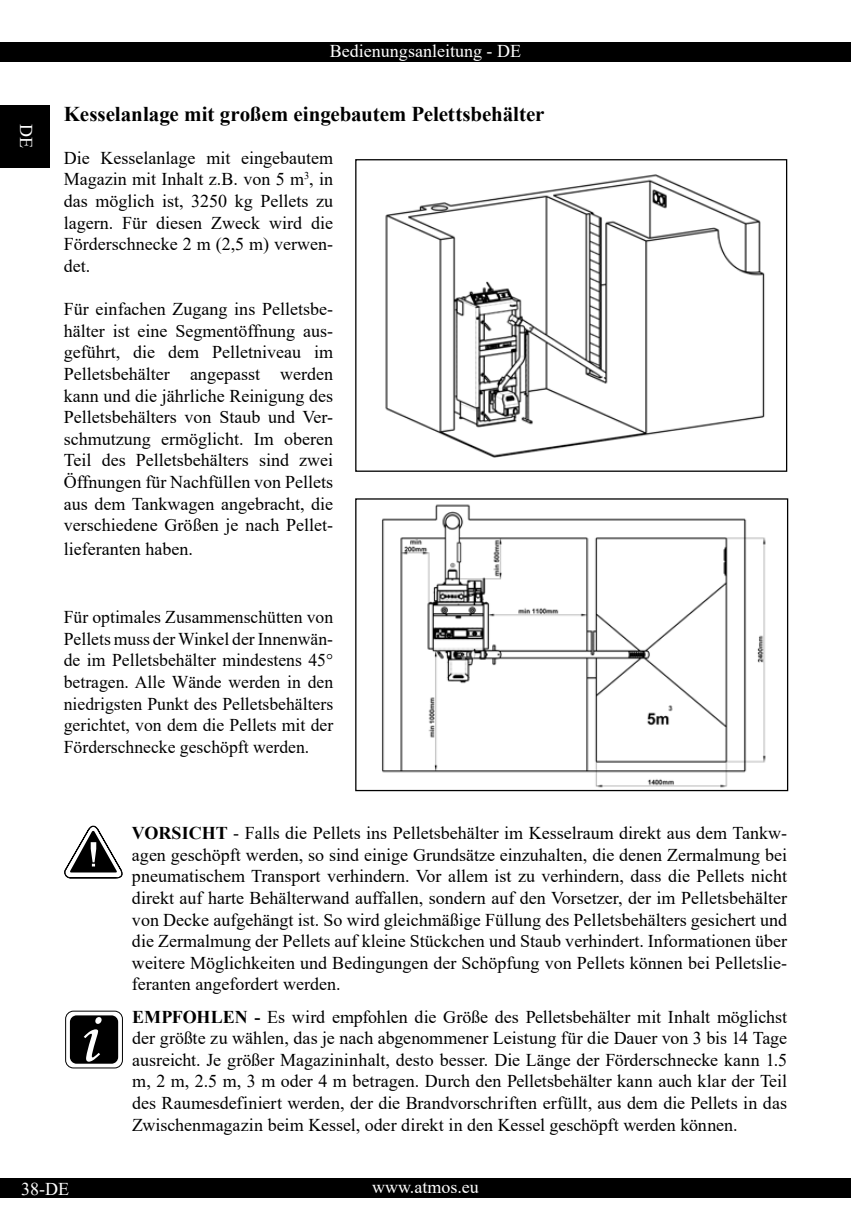
<style>
.page{position:relative;width:851px;height:1221px;background:#fff}
.page>*{position:absolute;margin:0;border:0;box-sizing:border-box;transform-origin:0 0}
.t1{font:700 21px "Times New Roman";letter-spacing:-.005em;color:#000}
.t2{font:18px/21.6px "Times New Roman";color:#000;text-align:justify}
.t3{font:18px "Times New Roman";color:#fff}
.s1{font-weight:700}
</style>
<div class="page">
<div style="left:0;top:43px;width:850px;height:19px;background:#000"></div>
<div style="left:0;top:105px;width:50px;height:62px;background:#000"></div>
<div style="left:0;top:1178px;width:850px;height:20px;background:#000"></div>
<svg style="left:66px;top:1011px;width:56px;height:56px"></svg>
<div style="left:65px;top:1010px;width:58px;height:58px;border:1px solid #000;border-radius:8px"></div>
<div style="left:70px;top:1015px;width:48px;height:48px;background:#000;border-radius:7px"></div>
<svg style="left:84px;top:1017px;width:18px;height:44px"></svg>
<svg style="left:64px;top:825px;width:59px;height:53px"></svg>
<img style="left:385px;top:174px;width:380px;height:284px">
<div style="left:355px;top:159px;width:432px;height:313px;border:1px solid #000"></div>
<img style="left:381px;top:504px;width:385px;height:284px">
<div style="left:355px;top:498px;width:433px;height:293px;border:1px solid #000"></div>
<p class="t3" style="left:39px;top:124px;width:25px;rotate:90deg">DE</p>
<p class="t3" style="left:330px;top:39px;width:192px">Bedienungsanleitung - DE</p>
<p class="t1" style="left:64px;top:98px;width:482px">Kesselanlage mit großem eingebautem Pelettsbehälter</p>
<p class="t2" style="left:64px;top:146px;width:271px">Die Kesselanlage mit eingebautem Magazin mit Inhalt z.B. von 5 m<sup>3</sup>, in das möglich ist, 3250 kg Pellets zu lagern. Für diesen Zweck wird die Förderschnecke 2 m (2,5 m) verwen&shy;det.</p>
<p class="t2" style="left:64px;top:298px;width:271px">Für einfachen Zugang ins Pelletsbe&shy;hälter ist eine Segmentöffnung aus&shy;geführt, die dem Pelletniveau im Pelletsbehälter angepasst werden kann und die jährliche Reinigung des Pelletsbehälters von Staub und Ver&shy;schmutzung ermöglicht. Im oberen Teil des Pelletsbehälters sind zwei Öffnungen für Nachfüllen von Pellets aus dem Tankwagen angebracht, die verschiedene Größen je nach Pellet-</p>
<p class="t2" style="left:64px;top:537px;width:130px">lieferanten haben.</p>
<p class="t2" style="left:64px;top:605px;width:271px">Für optimales Zusammenschütten von Pellets muss der Winkel der Innenwän&shy;de im Pelletsbehälter mindestens 45° betragen. Alle Wände werden in den niedrigsten Punkt des Pelletsbehälters gerichtet, von dem die Pellets mit der Förderschnecke geschöpft werden.</p>
<p class="t2" style="left:132px;top:821px;width:656px"><span class="s1">VORSICHT</span> - Falls die Pellets ins Pelletsbehälter im Kesselraum direkt aus dem Tankw&shy;agen geschöpft werden, so sind einige Grundsätze einzuhalten, die denen Zermalmung bei pneumatischem Transport verhindern. Vor allem ist zu verhindern, dass die Pellets nicht direkt auf harte Behälterwand auffallen, sondern auf den Vorsetzer, der im Pelletsbehälter von Decke aufgehängt ist. So wird gleichmäßige Füllung des Pelletsbehälters gesichert und die Zermalmung der Pellets auf kleine Stückchen und Staub verhindert. Informationen über weitere Möglichkeiten und Bedingungen der Schöpfung von Pellets können bei Pelletslie&shy;feranten angefordert werden.</p>
<p class="t2" style="left:132px;top:1005px;width:656px"><span class="s1">EMPFOHLEN -</span> Es wird empfohlen die Größe des Pelletsbehälter mit Inhalt möglichst der größte zu wählen, das je nach abgenommener Leistung für die Dauer von 3 bis 14 Tage ausreicht. Je größer Magazininhalt, desto besser. Die Länge der Förderschnecke kann 1.5 m, 2 m, 2.5 m, 3 m oder 4 m betragen. Durch den Pelletsbehälter kann auch klar der Teil des Raumesdefiniert werden, der die Brandvorschriften erfüllt, aus dem die Pellets in das Zwischenmagazin beim Kessel, oder direkt in den Kessel geschöpft werden können.</p>
<p class="t3" style="left:21px;top:1175px;width:49px">38-DE</p>
<p class="t3" style="left:372px;top:1173px;width:108px">www.atmos.eu</p>
</div>
